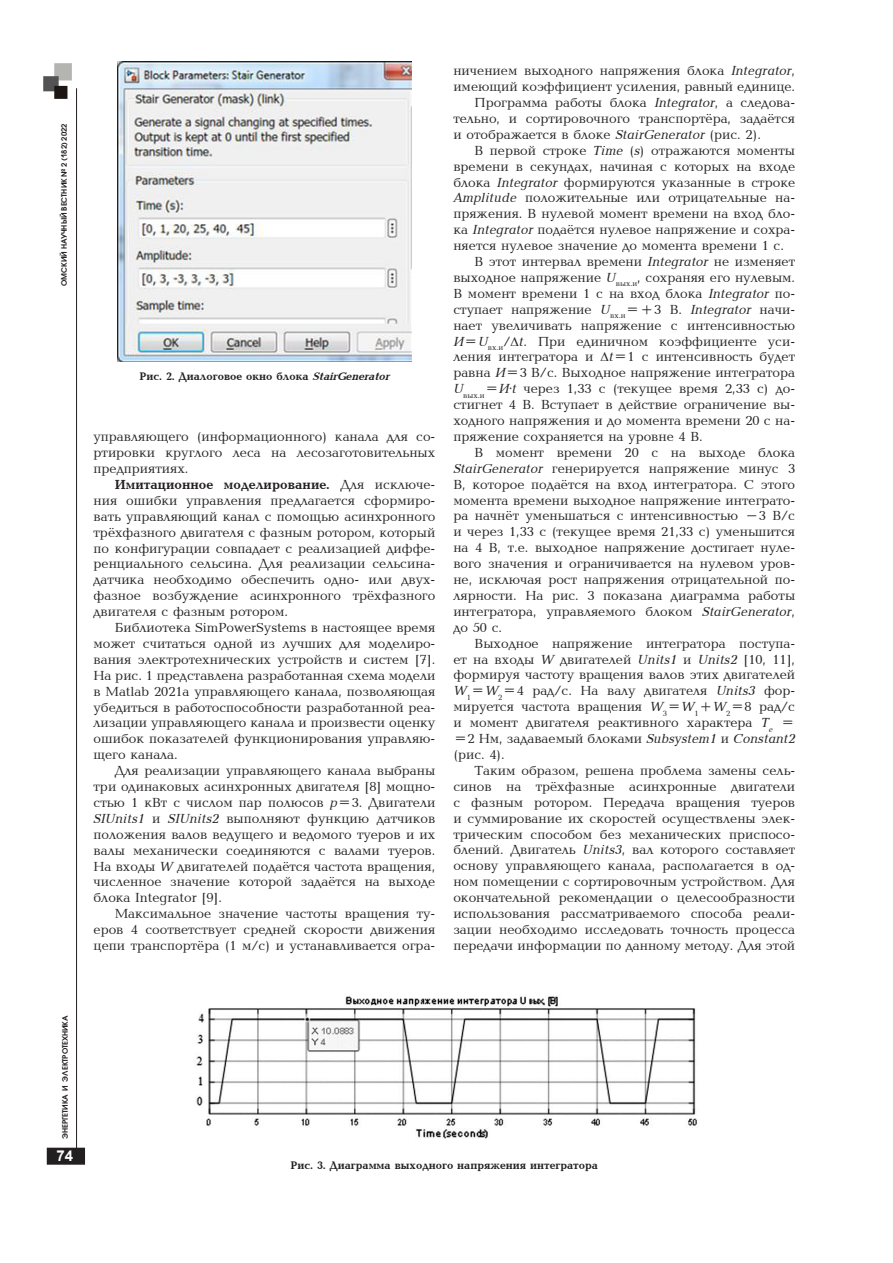
<style>
.page{position:relative;width:893px;height:1263px;background:#fff}
.page>*{position:absolute;margin:0;border:0;box-sizing:border-box;transform-origin:0 0}
.t1{font:700 15px "Arial";color:#fff}
.основной_текст{font:13.5px/15.9px "Baltica CTT";color:#231f20;text-align:justify}
.подрисуночная_подпис{font:700 11.25px "Baltica C";color:#231f20}
.t2{font:600 7.5px "Avant Garde Gothic C";color:#231f20}
.s1{font-style:italic}
.s2{font-family:"Baltica C";font-weight:700}
.s3{font-family:"AXP Baltica C Italic"}
</style>
<div class="page">
<div style="left:48px;top:1148px;width:36px;height:16px;background:#231f20"></div>
<div style="left:47px;top:1148px;width:38px;height:17px;border:2px solid #231f20"></div>
<hr style="left:76px;top:88px;width:1px;height:1068px;background:#231f20">
<img style="left:43px;top:63px;width:29px;height:36px">
<img style="left:117px;top:61px;width:295px;height:301px">
<img style="left:196px;top:996px;width:501px;height:142px">
<p class="t2" style="left:60px;top:286px;width:164px;rotate:-90deg">ОМСКИЙ НАУЧНЫЙ ВЕСТНИК № 2 (182) 2022</p>
<p class="подрисуночная_подпис" style="left:140px;top:370px;width:255px">Рис. 2. Диалоговое окно блока <span class="s1">StairGenerator</span></p>
<p class="основной_текст" style="left:94px;top:429px;width:343px">управляющего (информационного) канала для со&shy;ртировки круглого леса на лесозаготовительных предприятиях.</p>
<p class="основной_текст" style="left:94px;top:477px;width:343px;text-indent:21px"><span class="s2">Имитационное моделирование.</span> Для исключе&shy;ния ошибки управления предлагается сформиро&shy;вать управляющий канал с помощью асинхронного трёхфазного двигателя с фазным ротором, который по конфигурации совпадает с реализацией диффе&shy;ренциального сельсина. Для реализации сельсина&shy;датчика необходимо обеспечить одно- или двух&shy;фазное возбуждение асинхронного трёхфазного двигателя с фазным ротором.</p>
<p class="основной_текст" style="left:94px;top:620px;width:343px;text-indent:21px">Библиотека SimPowerSystems в настоящее время может считаться одной из лучших для моделиро&shy;вания электротехнических устройств и систем [7].<br>На рис. 1 представлена разработанная схема модели в Matlab 2021а управляющего канала, позволяющая убедиться в работоспособности разработанной реа&shy;лизации управляющего канала и произвести оценку ошибок показателей функционирования управляю&shy;щего канала.</p>
<p class="основной_текст" style="left:94px;top:763px;width:343px;text-indent:21px">Для реализации управляющего канала выбраны три одинаковых асинхронных двигателя [8] мощно&shy;стью 1 кВт с числом пар полюсов <span class="s3">p</span>=3. Двигатели <span class="s3">SIUnits1</span> и <span class="s3">SIUnits2</span> выполняют функцию датчиков положения валов ведущего и ведомого туеров и их валы механически соединяются с валами туеров.<br>На входы <span class="s3">W</span> двигателей подаётся частота вращения, численное значение которой задаётся на выходе блока Integrator [9].</p>
<p class="основной_текст" style="left:94px;top:906px;width:343px;text-indent:21px">Максимальное значение частоты вращения ту&shy;еров 4 соответствует средней скорости движения цепи транспортёра (1 м/с) и устанавливается огра-</p>
<p class="основной_текст" style="left:453px;top:63px;width:343px">ничением выходного напряжения блока <span class="s3">Integrator</span>, имеющий коэффициент усиления, равный единице.</p>
<p class="основной_текст" style="left:453px;top:95px;width:343px;text-indent:21px">Программа работы блока <span class="s3">Integrator</span>, а следова&shy;тельно, и сортировочного транспортёра, задаётся и отображается в блоке <span class="s3">StairGenerator</span> (рис. 2).</p>
<p class="основной_текст" style="left:453px;top:143px;width:343px;text-indent:21px">В первой строке <span class="s3">Time</span> (<span class="s3">s</span>) отражаются моменты времени в секундах, начиная с которых на входе блока <span class="s3">Integrator</span> формируются указанные в строке <span class="s3">Amplitude</span> положительные или отрицательные на&shy;пряжения. В нулевой момент времени на вход бло&shy;ка <span class="s3">Integrator</span> подаётся нулевое напряжение и сохра&shy;няется нулевое значение до момента времени 1 с.</p>
<p class="основной_текст" style="left:453px;top:254px;width:343px;text-indent:21px">В этот интервал времени <span class="s3">Integrator</span> не изменяет выходное напряжение <span class="s3">U</span><sub>вых.и</sub>, сохраняя его нулевым.<br>В момент времени 1 с на вход блока <span class="s3">Integrator</span> по&shy;ступает напряжение <span class="s3">U</span><sub>вх.и</sub>=+3 В. <span class="s3">Integrator</span> начи&shy;нает увеличивать напряжение с интенсивностью <span class="s3">И</span>=<span class="s3">U</span><sub>вх.и</sub>/∆<span class="s3">t</span>. При единичном коэффициенте уси&shy;ления интегратора и ∆<span class="s3">t</span>=1 c интенсивность будет равна <span class="s3">И</span>=3 В/с. Выходное напряжение интегратора <span class="s3">U</span><sub>вых.и</sub>=<span class="s3">И</span>∙<span class="s3">t</span> через 1,33 с (текущее время 2,33 с) до&shy;стигнет 4 В. Вступает в действие ограничение вы&shy;ходного напряжения и до момента времени 20 с на&shy;пряжение сохраняется на уровне 4 В.</p>
<p class="основной_текст" style="left:453px;top:445px;width:343px;text-indent:21px">В момент времени 20 с на выходе блока <span class="s3">StairGenerator</span> генерируется напряжение минус 3<br>В, которое подаётся на вход интегратора. С этого момента времени выходное напряжение интеграто&shy;ра начнёт уменьшаться с интенсивностью –3 В/с и через 1,33 с (текущее время 21,33 с) уменьшится на 4 В, т.е. выходное напряжение достигает нуле&shy;вого значения и ограничивается на нулевом уров&shy;не, исключая рост напряжения отрицательной по&shy;лярности. На рис. 3 показана диаграмма работы интегратора, управляемого блоком <span class="s3">StairGenerator</span>, до 50 с.</p>
<p class="основной_текст" style="left:453px;top:636px;width:343px;text-indent:21px">Выходное напряжение интегратора поступа&shy;ет на входы <span class="s3">W</span> двигателей <span class="s3">Units1</span> и <span class="s3">Units2</span> [10, 11], формируя частоту вращения валов этих двигателей <span class="s3">W</span><sub>1</sub>=<span class="s3">W</span><sub>2</sub>=4 рад/с. На валу двигателя <span class="s3">Units3</span> фор&shy;мируется частота вращения <span class="s3">W</span><sub>3</sub>=<span class="s3">W</span><sub>1</sub>+<span class="s3">W</span><sub>2</sub>=8 рад/с и момент двигателя реактивного характера <span class="s3">T</span><sub>e</sub> = =2 Нм, задаваемый блоками <span class="s3">Subsystem1</span> и <span class="s3">Constant2 </span>(рис. 4).</p>
<p class="основной_текст" style="left:453px;top:763px;width:343px;text-indent:21px">Таким образом, решена проблема замены сель&shy;синов на трёхфазные асинхронные двигатели с фазным ротором. Передача вращения туеров и суммирование их скоростей осуществлены элек&shy;трическим способом без механических приспосо&shy;блений. Двигатель <span class="s3">Units3</span>, вал которого составляет основу управляющего канала, располагается в од&shy;ном помещении с сортировочным устройством. Для окончательной рекомендации о целесообразности использования рассматриваемого способа реали&shy;зации необходимо исследовать точность процесса передачи информации по данному методу. Для этой</p>
<p class="t2" style="left:60px;top:1139px;width:125px;rotate:-90deg">ЭНЕРГЕТИКА И ЭЛЕКТРОТЕХНИКА</p>
<p class="t1" style="left:57px;top:1145px;width:18px">74</p>
<p class="подрисуночная_подпис" style="left:291px;top:1159px;width:309px">Рис. 3. Диаграмма выходного напряжения интегратора</p>
</div>
